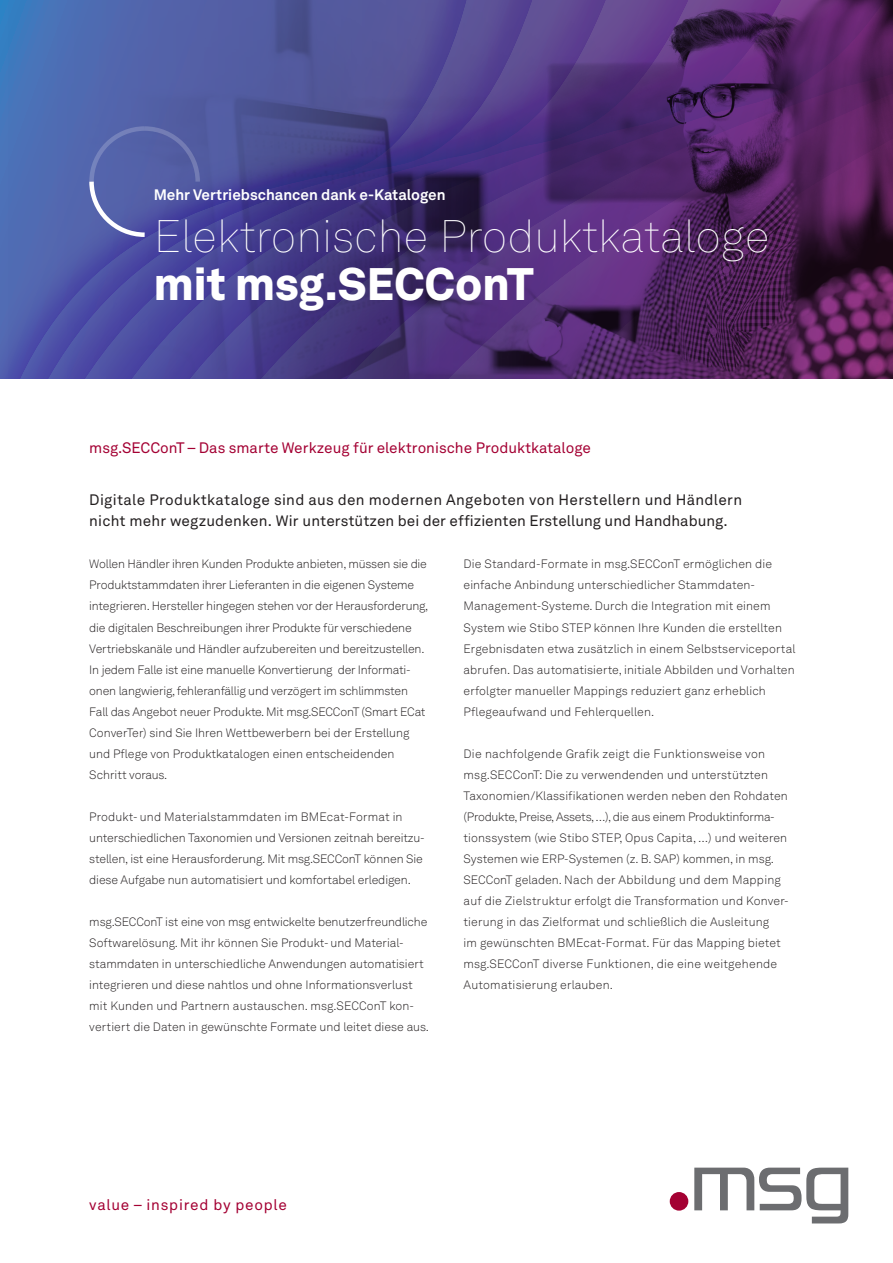
<style>
.page{position:relative;width:893px;height:1263px;background:#fff}
.page>*{position:absolute;margin:0;border:0;box-sizing:border-box;transform-origin:0 0}
.t1{font:100 45px "Akkurat LL";color:#fff}
.t2{font:900 45px "Akkurat LL";color:#fff}
.t3{font:15px/21px "Akkurat LL";letter-spacing:.015em;color:#231f20}
.t4{font:15px "Akkurat LL";color:#a40133}
.t5{font:700 15px "Akkurat LL";color:#fff}
.t6{font:15px "Akkurat LL";letter-spacing:.05em;color:#a40133}
.t7{font:300 12px/21px "Akkurat LL";color:#231f20}
</style>
<div class="page">
<div style="left:670px;top:1192px;width:18px;height:18px;background:#a40133;border-radius:50%"></div>
<svg style="left:694px;top:1167px;width:154px;height:56px"></svg>
<svg style="left:790px;top:0;width:103px;height:379px;background:#541f56"></svg>
<svg style="left:674px;top:0;width:116px;height:379px;background:#4d225c"></svg>
<svg style="left:574px;top:0;width:100px;height:379px;background:#542e74"></svg>
<svg style="left:489px;top:0;width:85px;height:379px;background:#533580"></svg>
<svg style="left:0;top:0;width:489px;height:379px;background:#494b94"></svg>
<svg style="left:87px;top:125px;width:114px;height:114px;background:#5862a9"></svg>
<p class="t5" style="left:154px;top:183px;width:293px">Mehr Vertriebschancen dank e-Katalogen</p>
<h1 class="t1" style="left:154px;top:206px;width:618px">Elektronische Produktkataloge</h1>
<h1 class="t2" style="left:154px;top:248px;width:382px">mit msg.SECConT</h1>
<p class="t4" style="left:89px;top:436px;width:503px">msg.SECConT – Das smarte Werkzeug für elektronische Produktkataloge</p>
<p class="t3" style="left:89px;top:489px;width:654px">Digitale Produktkataloge sind aus den modernen Angeboten von Herstellern und Händlern nicht mehr wegzudenken. Wir unterstützen bei der effizienten Erstellung und Handhabung.</p>
<p class="t7" style="left:89px;top:553px;width:341px">Wollen Händler ihren Kunden Produkte anbieten, müssen sie die Produktstammdaten ihrer Lieferanten in die eigenen Systeme integrieren. Hersteller hingegen stehen vor der Herausforderung, die digitalen Beschreibungen ihrer Produkte für verschiedene Vertriebskanäle und Händler aufzubereiten und bereitzustellen.<br>In jedem Falle ist eine manuelle Konvertierung der Informati&shy;onen langwierig, fehleranfällig und verzögert im schlimmsten Fall das Angebot neuer Produkte. Mit msg.SECConT (Smart ECat ConverTer) sind Sie Ihren Wettbewerbern bei der Erstellung und Pflege von Produktkatalogen einen entscheidenden Schritt voraus.</p>
<p class="t7" style="left:89px;top:806px;width:337px">Produkt- und Materialstammdaten im BMEcat-Format in unterschiedlichen Taxonomien und Versionen zeitnah bereitzu&shy;stellen, ist eine Herausforderung. Mit msg.SECConT können Sie diese Aufgabe nun automatisiert und komfortabel erledigen.</p>
<p class="t7" style="left:89px;top:911px;width:341px">msg.SECConT ist eine von msg entwickelte benutzerfreundliche Softwarelösung. Mit ihr können Sie Produkt- und Material&shy;stammdaten in unterschiedliche Anwendungen automatisiert integrieren und diese nahtlos und ohne Informationsverlust mit Kunden und Partnern austauschen. msg.SECConT kon&shy;vertiert die Daten in gewünschte Formate und leitet diese aus.</p>
<p class="t7" style="left:463px;top:553px;width:333px">Die Standard-Formate in msg.SECConT ermöglichen die einfache Anbindung unterschiedlicher Stammdaten-Management-Systeme. Durch die Integration mit einem System wie Stibo STEP können Ihre Kunden die erstellten Ergebnisdaten etwa zusätzlich in einem Selbstserviceportal abrufen. Das automatisierte, initiale Abbilden und Vorhalten erfolgter manueller Mappings reduziert ganz erheblich Pflegeaufwand und Fehlerquellen.</p>
<p class="t7" style="left:463px;top:743px;width:327px">Die nachfolgende Grafik zeigt die Funktionsweise von msg.SECConT: Die zu verwendenden und unterstützten Taxonomien/Klassifikationen werden neben den Rohdaten (Produkte, Preise, Assets, …), die aus einem Produktinforma&shy;tionssystem (wie Stibo STEP, Opus Capita, …) und weiteren Systemen wie ERP-Systemen (z. B. SAP) kommen, in msg.<br>SECConT geladen. Nach der Abbildung und dem Mapping auf die Zielstruktur erfolgt die Transformation und Konver&shy;tierung in das Zielformat und schließlich die Ausleitung<br>im gewünschten BMEcat-Format. Für das Mapping bietet msg.SECConT diverse Funktionen, die eine weitgehende Automatisierung erlauben.</p>
<p class="t6" style="left:89px;top:1193px;width:199px">value – inspired by people</p>
</div>
